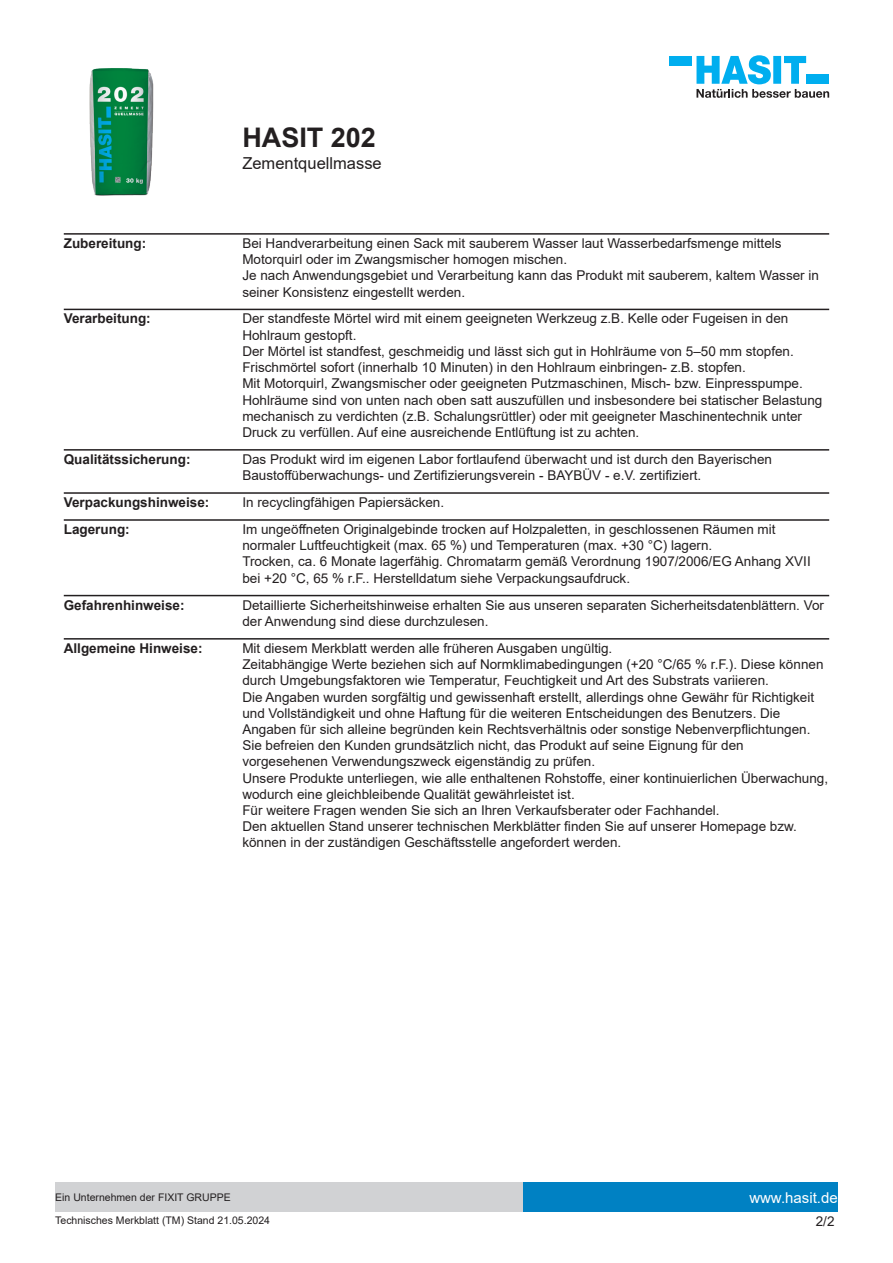
<style>
.page{position:relative;width:893px;height:1263px;background:#fff}
.page>*{position:absolute;margin:0;border:0;box-sizing:border-box;transform-origin:0 0}
.t1{font:700 27px "Arial";color:#231f20}
.t2{font:16.5px "Arial";color:#231f20}
.t3{font:15px "Arial";color:#fff}
.t4{font:13.5px/16.2px "Arial";color:#231f20}
.t5{font:700 13.5px "Arial";color:#231f20}
.t6{font:10.5px "Arial";color:#231f20}
</style>
<div class="page">
<img style="left:89px;top:68px;width:65px;height:128px">
<div style="left:669px;top:56px;width:23px;height:10px;background:#00aeef"></div>
<svg style="left:696px;top:55px;width:133px;height:43px"></svg>
<div style="left:523px;top:1182px;width:315px;height:30px;background:#0081c3"></div>
<div style="left:55px;top:1182px;width:468px;height:30px;background:#d1d2d4"></div>
<hr style="left:64px;top:233px;width:765px;height:2px;background:#231f20">
<hr style="left:64px;top:309px;width:765px;height:1px;background:#231f20">
<hr style="left:64px;top:449px;width:765px;height:2px;background:#231f20">
<hr style="left:64px;top:492px;width:765px;height:2px;background:#231f20">
<hr style="left:64px;top:519px;width:765px;height:2px;background:#231f20">
<hr style="left:64px;top:595px;width:765px;height:1px;background:#231f20">
<hr style="left:64px;top:638px;width:765px;height:2px;background:#231f20">
<h1 class="t1" style="left:242px;top:119px;width:135px">HASIT 202</h1>
<p class="t2" style="left:242px;top:152px;width:141px">Zementquellmasse</p>
<p class="t5" style="left:64px;top:234px;width:84px">Zubereitung:</p>
<p class="t4" style="left:242px;top:235px;width:578px">Bei Handverarbeitung einen Sack mit sauberem Wasser laut Wasserbedarfsmenge mittels Motorquirl oder im Zwangsmischer homogen mischen.<br>Je nach Anwendungsgebiet und Verarbeitung kann das Produkt mit sauberem, kaltem Wasser in seiner Konsistenz eingestellt werden.</p>
<p class="t5" style="left:64px;top:309px;width:89px">Verarbeitung:</p>
<p class="t4" style="left:242px;top:311px;width:582px">Der standfeste Mörtel wird mit einem geeigneten Werkzeug z.B. Kelle oder Fugeisen in den Hohlraum gestopft.<br>Der Mörtel ist standfest, geschmeidig und lässt sich gut in Hohlräume von 5–50 mm stopfen.<br>Frischmörtel sofort (innerhalb 10 Minuten) in den Hohlraum einbringen- z.B. stopfen.<br>Mit Motorquirl, Zwangsmischer oder geeigneten Putzmaschinen, Misch- bzw. Einpresspumpe.<br>Hohlräume sind von unten nach oben satt auszufüllen und insbesondere bei statischer Belastung mechanisch zu verdichten (z.B. Schalungsrüttler) oder mit geeigneter Maschinentechnik unter Druck zu verfüllen. Auf eine ausreichende Entlüftung ist zu achten.</p>
<p class="t5" style="left:64px;top:450px;width:128px">Qualitätssicherung:</p>
<p class="t4" style="left:242px;top:451px;width:531px">Das Produkt wird im eigenen Labor fortlaufend überwacht und ist durch den Bayerischen<br>Baustoffüberwachungs- und Zertifizierungsverein - BAYBÜV - e.V. zertifiziert.</p>
<p class="t5" style="left:64px;top:493px;width:147px">Verpackungshinweise:</p>
<p class="t4" style="left:242px;top:494px;width:203px">In recyclingfähigen Papiersäcken.</p>
<p class="t5" style="left:64px;top:520px;width:68px">Lagerung:</p>
<p class="t4" style="left:242px;top:521px;width:570px">Im ungeöffneten Originalgebinde trocken auf Holzpaletten, in geschlossenen Räumen mit normaler Luftfeuchtigkeit (max. 65 %) und Temperaturen (max. +30 °C) lagern.<br>Trocken, ca. 6 Monate lagerfähig. Chromatarm gemäß Verordnung 1907/2006/EG Anhang XVII bei +20 °C, 65 % r.F.. Herstelldatum siehe Verpackungsaufdruck.</p>
<p class="t5" style="left:64px;top:595px;width:122px">Gefahrenhinweise:</p>
<p class="t4" style="left:242px;top:597px;width:583px">Detaillierte Sicherheitshinweise erhalten Sie aus unseren separaten Sicherheitsdatenblättern. Vor der Anwendung sind diese durchzulesen.</p>
<p class="t5" style="left:64px;top:639px;width:140px">Allgemeine Hinweise:</p>
<p class="t4" style="left:242px;top:640px;width:587px">Mit diesem Merkblatt werden alle früheren Ausgaben ungültig.<br>Zeitabhängige Werte beziehen sich auf Normklimabedingungen (+20 °C/65 % r.F.). Diese können durch Umgebungsfaktoren wie Temperatur, Feuchtigkeit und Art des Substrats variieren.<br>Die Angaben wurden sorgfältig und gewissenhaft erstellt, allerdings ohne Gewähr für Richtigkeit und Vollständigkeit und ohne Haftung für die weiteren Entscheidungen des Benutzers. Die Angaben für sich alleine begründen kein Rechtsverhältnis oder sonstige Nebenverpflichtungen.<br>Sie befreien den Kunden grundsätzlich nicht, das Produkt auf seine Eignung für den vorgesehenen Verwendungszweck eigenständig zu prüfen.<br>Unsere Produkte unterliegen, wie alle enthaltenen Rohstoffe, einer kontinuierlichen Überwachung, wodurch eine gleichbleibende Qualität gewährleistet ist.<br>Für weitere Fragen wenden Sie sich an Ihren Verkaufsberater oder Fachhandel.<br>Den aktuellen Stand unserer technischen Merkblätter finden Sie auf unserer Homepage bzw. können in der zuständigen Geschäftsstelle angefordert werden.</p>
<p class="t6" style="left:55px;top:1190px;width:177px">Ein Unternehmen der FIXIT GRUPPE</p>
<p class="t3" style="left:749px;top:1187px;width:90px">www.hasit.de</p>
<p class="t6" style="left:55px;top:1213px;width:216px">Technisches Merkblatt (TM) Stand 21.05.2024</p>
<p class="t4" style="left:816px;top:1213px;width:20px">2/2</p>
</div>
